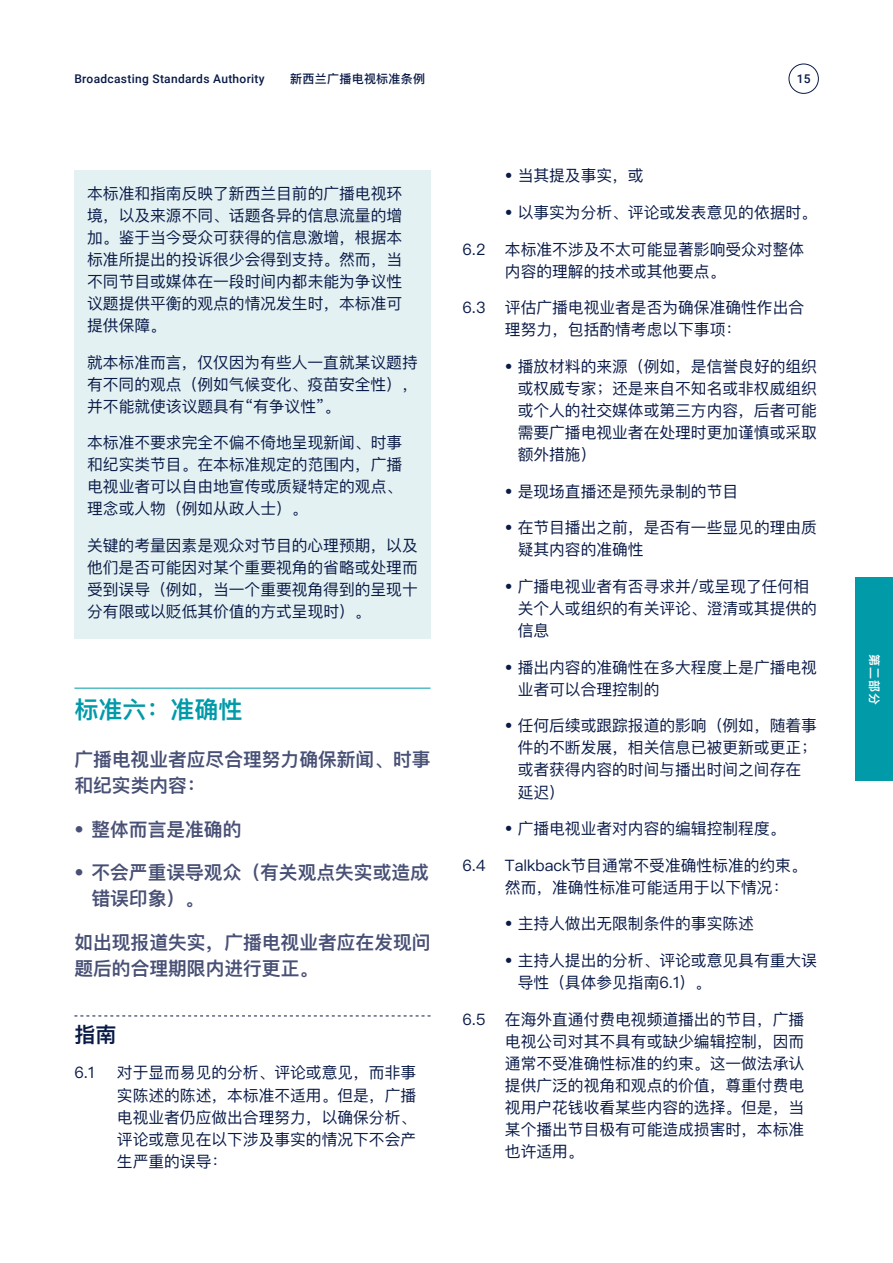
<style>
.page{position:relative;width:893px;height:1263px;background:#fff}
.page>*{position:absolute;margin:0;border:0;box-sizing:border-box;transform-origin:0 0}
.h_satandard_sc{font:600 24px "Ping Fang SC";color:#009aa9}
.h2_standard_sc{font:600 21px "Ping Fang SC";color:#091a47}
.intro_standard_sc{font:600 18.75px/26.2px "Ping Fang SC";color:#485075}
.standard_sc{font:15.75px/22px "Ping Fang SC";color:#091a47}
.b1_SC{font:15.75px/22px "Ping Fang SC";color:#091a47;text-align:justify}
.t1{font:500 12px "Roboto";letter-spacing:.025em;color:#091a47}
.t2{font:500 12px "Ping Fang SC";letter-spacing:.025em;color:#091a47}
.t3{font:600 12px "Ping Fang SC";color:#fff}
</style>
<div class="page">
<div style="left:856px;top:577px;width:37px;height:204px;background:#009aa9"></div>
<hr style="left:74px;top:688px;width:357px;height:1px;background:#009aa9">
<svg style="left:74px;top:1015px;width:357px;height:1px"></svg>
<div style="left:74px;top:170px;width:357px;height:468px;background:#e4f1f3"></div>
<div style="left:789px;top:64px;width:30px;height:30px;border:1px solid #091a47;border-radius:50%"></div>
<p class="t1" style="left:74px;top:70px;width:192px">Broadcasting Standards Authority</p>
<p class="t2" style="left:290px;top:71px;width:136px">新西兰广播电视标准条例</p>
<p class="t1" style="left:797px;top:70px;width:15px">15</p>
<p class="b1_SC" style="left:87px;top:182px;width:316px">本标准和指南反映了新西兰目前的广播电视环境，以及来源不同、话题各异的信息流量的增加。鉴于当今受众可获得的信息激增，根据本标准所提出的投诉很少会得到支持。然而，当不同节目或媒体在一段时间内都未能为争议性议题提供平衡的观点的情况发生时，本标准可提供保障。</p>
<p class="b1_SC" style="left:87px;top:351px;width:332px">就本标准而言，仅仅因为有些人一直就某议题持有不同的观点（例如气候变化、疫苗安全性），并不能就使该议题具有“有争议性”。</p>
<p class="b1_SC" style="left:87px;top:431px;width:316px">本标准不要求完全不偏不倚地呈现新闻、时事和纪实类节目。在本标准规定的范围内，广播电视业者可以自由地宣传或质疑特定的观点、理念或人物（例如从政人士）。</p>
<p class="b1_SC" style="left:87px;top:534px;width:332px">关键的考量因素是观众对节目的心理预期，以及他们是否可能因对某个重要视角的省略或处理而受到误导（例如，当一个重要视角得到的呈现十分有限或以贬低其价值的方式呈现时）。</p>
<p class="h_satandard_sc" style="left:74px;top:695px;width:169px">标准六：准确性</p>
<p class="intro_standard_sc" style="left:74px;top:746px;width:358px">广播电视业者应尽合理努力确保新闻、时事和纪实类内容：</p>
<p class="intro_standard_sc" style="left:74px;top:815px;width:169px">• 整体而言是准确的</p>
<p class="intro_standard_sc" style="left:91px;top:859px;width:339px;text-indent:-17px">• 不会严重误导观众（有关观点失实或造成错误印象）。</p>
<p class="intro_standard_sc" style="left:74px;top:929px;width:358px">如出现报道失实，广播电视业者应在发现问题后的合理期限内进行更正。</p>
<p class="h2_standard_sc" style="left:74px;top:1021px;width:43px">指南</p>
<p class="standard_sc" style="left:74px;top:1061px;width:21px">6.1</p>
<p class="standard_sc" style="left:117px;top:1061px;width:301px;text-align:justify">对于显而易见的分析、评论或意见，而非事实陈述的陈述，本标准不适用。但是，广播电视业者仍应做出合理努力，以确保分析、评论或意见在以下涉及事实的情况下不会产生严重的误导：</p>
<p class="standard_sc" style="left:505px;top:164px;width:140px">• 当其提及事实，或</p>
<p class="standard_sc" style="left:505px;top:201px;width:314px">• 以事实为分析、评论或发表意见的依据时。</p>
<p class="standard_sc" style="left:505px;top:238px;width:301px;text-indent:-43px">6.2 本标准不涉及不太可能显著影响受众对整体内容的理解的技术或其他要点。</p>
<p class="standard_sc" style="left:505px;top:296px;width:301px;text-indent:-43px">6.3 评估广播电视业者是否为确保准确性作出合理努力，包括酌情考虑以下事项：</p>
<p class="standard_sc" style="left:518px;top:355px;width:301px;text-align:justify;text-indent:-13px">• 播放材料的来源（例如，是信誉良好的组织或权威专家；还是来自不知名或非权威组织或个人的社交媒体或第三方内容，后者可能需要广播电视业者在处理时更加谨慎或采取额外措施）</p>
<p class="standard_sc" style="left:505px;top:480px;width:235px">• 是现场直播还是预先录制的节目</p>
<p class="standard_sc" style="left:518px;top:516px;width:301px;text-indent:-13px">• 在节目播出之前，是否有一些显见的理由质疑其内容的准确性</p>
<p class="standard_sc" style="left:518px;top:575px;width:301px;text-indent:-13px">• 广播电视业者有否寻求并/或呈现了任何相关个人或组织的有关评论、澄清或其提供的信息</p>
<p class="standard_sc" style="left:518px;top:656px;width:301px;text-indent:-13px">• 播出内容的准确性在多大程度上是广播电视业者可以合理控制的</p>
<p class="standard_sc" style="left:518px;top:714px;width:301px;text-indent:-13px">• 任何后续或跟踪报道的影响（例如，随着事件的不断发展，相关信息已被更新或更正；或者获得内容的时间与播出时间之间存在延迟）</p>
<p class="standard_sc" style="left:505px;top:817px;width:282px">• 广播电视业者对内容的编辑控制程度。</p>
<p class="standard_sc" style="left:505px;top:854px;width:303px;text-indent:-43px">6.4 Talkback节目通常不受准确性标准的约束。然而，准确性标准可能适用于以下情况：</p>
<p class="standard_sc" style="left:505px;top:912px;width:251px">• 主持人做出无限制条件的事实陈述</p>
<p class="standard_sc" style="left:518px;top:949px;width:301px;text-indent:-13px">• 主持人提出的分析、评论或意见具有重大误导性（具体参见指南6.1）。</p>
<p class="standard_sc" style="left:505px;top:1008px;width:301px;text-align:justify;text-indent:-43px">6.5 在海外直通付费电视频道播出的节目，广播电视公司对其不具有或缺少编辑控制，因而通常不受准确性标准的约束。这一做法承认提供广泛的视角和观点的价值，尊重付费电视用户花钱收看某些内容的选择。但是，当某个播出节目极有可能造成损害时，本标准也许适用。</p>
<p class="t3" style="left:882px;top:653px;width:53px;rotate:90deg">第二部分</p>
</div>
